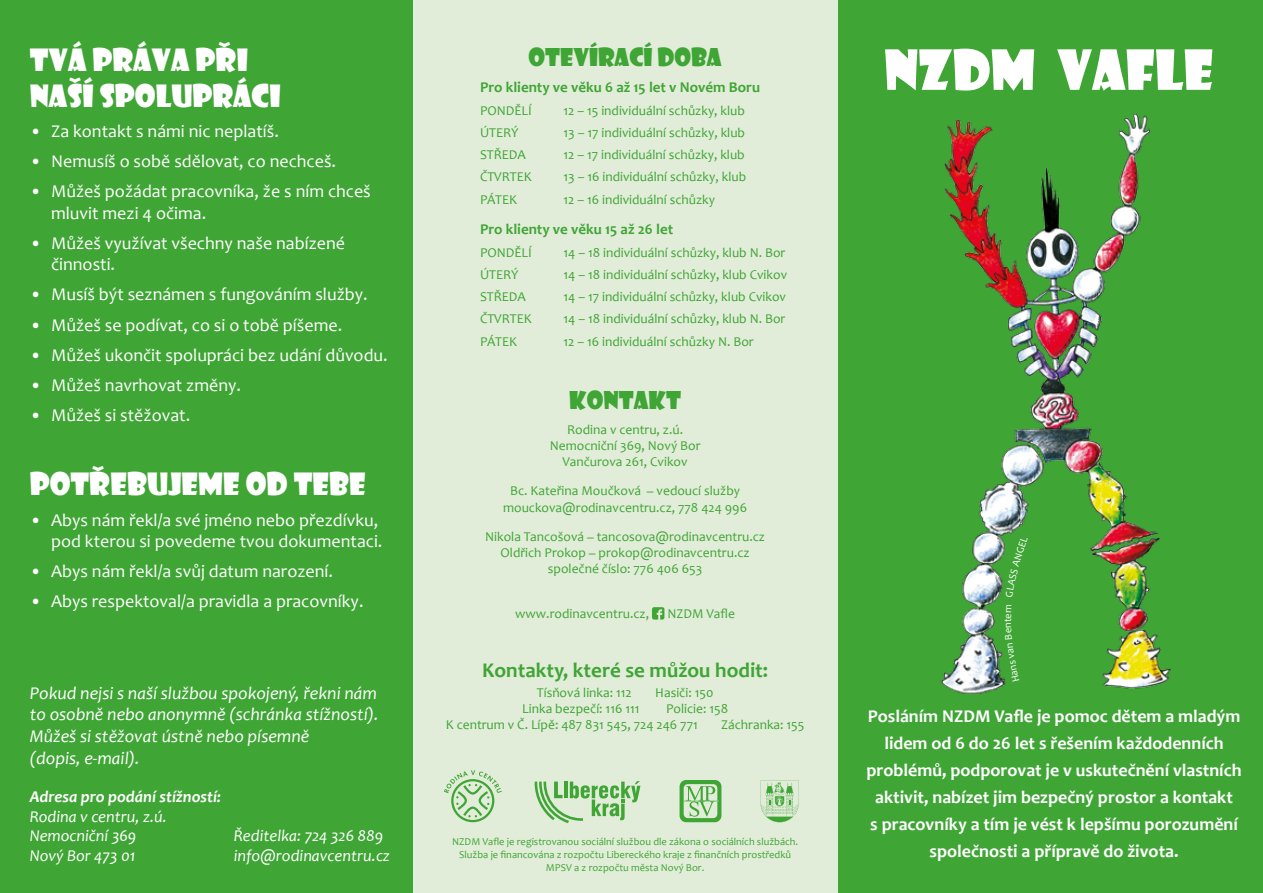
<style>
.page{position:relative;width:1263px;height:893px;background:#fff}
.page>*{position:absolute;margin:0;border:0;box-sizing:border-box;transform-origin:0 0}
.t1{font:54px "Showcard Gothic";color:#fff}
.t2{font:30px/36px "Showcard Gothic";color:#fff}
.t3{font:24px "Showcard Gothic";color:#3fa535}
.t4{font:700 21px "Candara";color:#3fa535}
.t5{font:18px/21.6px "Candara";color:#fff}
.t6{font:700 18px/27px "Candara";color:#fff;text-align:center}
.t7{font:italic 18px/21.6px "Candara";color:#fff}
.t8{font:italic 16.5px/19.8px "Candara";color:#fff}
.t9{font:italic 700 16.5px "Candara";color:#fff}
.t10{font:700 15px "Candara";color:#3fa535}
.t11{font:13.5px/16.2px "Candara";color:#3fa535;text-align:center}
.t12{font:10.5px/12.6px "Candara";color:#3fa535;text-align:center}
.t13{font:10.5px "Candara";color:#fff}
.s1{font-family:"Futura AT Book"}
</style>
<div class="page">
<div style="left:838px;top:0;width:425px;height:893px;background:#3fa535"></div>
<div style="left:412px;top:0;width:426px;height:893px;background:#e2edd9"></div>
<div style="left:0;top:0;width:412px;height:893px;background:#3fa535"></div>
<img style="left:940px;top:113px;width:231px;height:582px">
<svg style="left:652px;top:607px;width:12px;height:13px"></svg>
<svg style="left:444px;top:770px;width:58px;height:52px"></svg>
<svg style="left:535px;top:781px;width:105px;height:42px"></svg>
<svg style="left:679px;top:780px;width:42px;height:42px"></svg>
<svg style="left:760px;top:780px;width:39px;height:42px"></svg>
<svg style="left:1004px;top:619px;width:15px;height:63px"></svg>
<svg style="left:1006px;top:605px;width:5px;height:8px"></svg>
<svg style="left:1005px;top:536px;width:23px;height:61px"></svg>
<h2 class="t2" style="left:30px;top:40px;width:252px">TVÁ PRÁVA PRˇI<br>NAŠÍ SPOLUPRÁCI</h2>
<h3 class="t5" style="left:30px;top:120px;width:251px">• Za kontakt s námi nic neplatíš.</h3>
<h3 class="t5" style="left:30px;top:150px;width:308px">• Nemusíš o sobě sdělovat, co nechceš.</h3>
<h3 class="t5" style="left:51px;top:180px;width:321px;text-indent:-21px">• Můžeš požádat pracovníka, že s ním chceš mluvit mezi 4 očima.</h3>
<h3 class="t5" style="left:51px;top:232px;width:296px;text-indent:-21px">• Můžeš využívat všechny naše nabízené činnosti.</h3>
<h3 class="t5" style="left:30px;top:284px;width:340px">• Musíš být seznámen s fungováním služby.</h3>
<h3 class="t5" style="left:30px;top:314px;width:314px">• Můžeš se podívat, co si o tobě píšeme.</h3>
<h3 class="t5" style="left:30px;top:344px;width:360px">• Můžeš ukončit spolupráci bez udání důvodu.</h3>
<h3 class="t5" style="left:30px;top:374px;width:213px">• Můžeš navrhovat změny.</h3>
<h3 class="t5" style="left:30px;top:404px;width:162px">• Můžeš si stěžovat.</h3>
<h2 class="t2" style="left:30px;top:465px;width:337px">POTRˇEBUJEME OD TEBE</h2>
<h3 class="t5" style="left:30px;top:509px;width:354px;text-align:right">• Abys nám řekl/a své jméno nebo přezdívku, pod kterou si povedeme tvou dokumentaci.</h3>
<h3 class="t5" style="left:30px;top:560px;width:305px">• Abys nám řekl/a svůj datum narození.</h3>
<h3 class="t5" style="left:30px;top:591px;width:335px">• Abys respektoval/a pravidla a pracovníky.</h3>
<h3 class="t7" style="left:30px;top:682px;width:350px">Pokud nejsi s naší službou spokojený, řekni nám to osobně nebo anonymně (schránka stížností).<br>Můžeš si stěžovat ústně nebo písemně<br>(dopis, e-mail).</h3>
<p class="t9" style="left:30px;top:786px;width:193px">Adresa pro podání stížností:</p>
<p class="t8" style="left:30px;top:806px;width:139px">Rodina v centru, z.ú.<br>Nemocniční 369</p>
<p class="t8" style="left:234px;top:826px;width:151px">Ředitelka: 724 326 889</p>
<p class="t8" style="left:30px;top:846px;width:107px">Nový Bor 473 01</p>
<p class="t8" style="left:234px;top:846px;width:158px">info@rodinavcentru.cz</p>
<h3 class="t3" style="left:528px;top:41px;width:195px">OTEVÍRACÍ DOBA</h3>
<p class="t10" style="left:480px;top:78px;width:282px">Pro klienty ve věku 6 až 15 let v Novém Boru</p>
<p class="t11" style="left:480px;top:102px;width:53px">PONDĚLÍ</p>
<p class="t11" style="left:563px;top:102px;width:183px">12 – 15 individuální schůzky, klub</p>
<p class="t11" style="left:480px;top:124px;width:40px">ÚTERÝ</p>
<p class="t11" style="left:563px;top:124px;width:183px">13 – 17 individuální schůzky, klub</p>
<p class="t11" style="left:480px;top:147px;width:47px">STŘEDA</p>
<p class="t11" style="left:563px;top:147px;width:183px">12 – 17 individuální schůzky, klub</p>
<p class="t11" style="left:480px;top:169px;width:53px">ČTVRTEK</p>
<p class="t11" style="left:563px;top:169px;width:184px">13 – 16 individuální schůzky, klub</p>
<p class="t11" style="left:480px;top:191px;width:39px">PÁTEK</p>
<p class="t11" style="left:563px;top:191px;width:153px">12 – 16 individuální schůzky</p>
<p class="t10" style="left:480px;top:220px;width:195px">Pro klienty ve věku 15 až 26 let</p>
<p class="t11" style="left:480px;top:244px;width:53px">PONDĚLÍ</p>
<p class="t11" style="left:563px;top:244px;width:223px">14 – 18 individuální schůzky, klub N. Bor</p>
<p class="t11" style="left:480px;top:266px;width:40px">ÚTERÝ</p>
<p class="t11" style="left:563px;top:266px;width:225px">14 – 18 individuální schůzky, klub Cvikov</p>
<p class="t11" style="left:480px;top:289px;width:47px">STŘEDA</p>
<p class="t11" style="left:563px;top:289px;width:224px">14 – 17 individuální schůzky, klub Cvikov</p>
<p class="t11" style="left:480px;top:311px;width:53px">ČTVRTEK</p>
<p class="t11" style="left:563px;top:311px;width:223px">14 – 18 individuální schůzky, klub N. Bor</p>
<p class="t11" style="left:480px;top:333px;width:39px">PÁTEK</p>
<p class="t11" style="left:563px;top:333px;width:192px">12 – 16 individuální schůzky N. Bor</p>
<h3 class="t3" style="left:569px;top:384px;width:113px">KONTAKT</h3>
<p class="t11" style="left:550px;top:421px;width:152px">Rodina v centru, z.ú.<br>Nemocniční 369, Nový Bor<br>Vančurova 261, Cvikov</p>
<p class="t11" style="left:503px;top:483px;width:246px">Bc. Kateřina Moučková <span class="s1">–</span> vedoucí služby mouckova@rodinavcentru.cz, 778 424 996</p>
<p class="t11" style="left:485px;top:528px;width:282px">Nikola Tancošová <span class="s1">–</span> tancosova@rodinavcentru.cz<br>Oldřich Prokop <span class="s1">–</span> prokop@rodinavcentru.cz společné číslo: 776 406 653</p>
<p class="t11" style="left:515px;top:605px;width:135px">www.rodinavcentru.cz,</p>
<p class="t11" style="left:667px;top:605px;width:69px">NZDM Vafle</p>
<h3 class="t4" style="left:482px;top:656px;width:287px">Kontakty, které se můžou hodit:</h3>
<p class="t11" style="left:537px;top:684px;width:96px">Tísňová linka: 112</p>
<p class="t11" style="left:655px;top:684px;width:60px">Hasiči: 150</p>
<p class="t11" style="left:522px;top:700px;width:119px">Linka bezpečí: 116 111</p>
<p class="t11" style="left:446px;top:700px;width:284px;text-align:left;text-indent:220px">Policie: 158<br>K centrum v Č. Lípě: 487 831 545, 724 246 771</p>
<p class="t11" style="left:721px;top:717px;width:85px">Záchranka: 155</p>
<p class="t12" style="left:452px;top:835px;width:348px">NZDM Vafle je registrovanou sociální službou dle zákona o sociálních službách.<br>Služba je financována z rozpočtu Libereckého kraje z finančních prostředků<br>MPSV a z rozpočtu města Nový Bor.</p>
<h1 class="t1" style="left:884px;top:34px;width:331px">NZDM VAFLE</h1>
<p class="t13" style="left:1001px;top:619px;width:7px;rotate:-90deg">e</p>
<p class="t6" style="left:866px;top:702px;width:377px">Posláním NZDM Vafle je pomoc dětem a mladým lidem od 6 do 26 let s řešením každodenních problémů, podporovat je v uskutečnění vlastních aktivit, nabízet jim bezpečný prostor a kontakt<br>s pracovníky a tím je vést k lepšímu porozumění společnosti a přípravě do života.</p>
</div>
